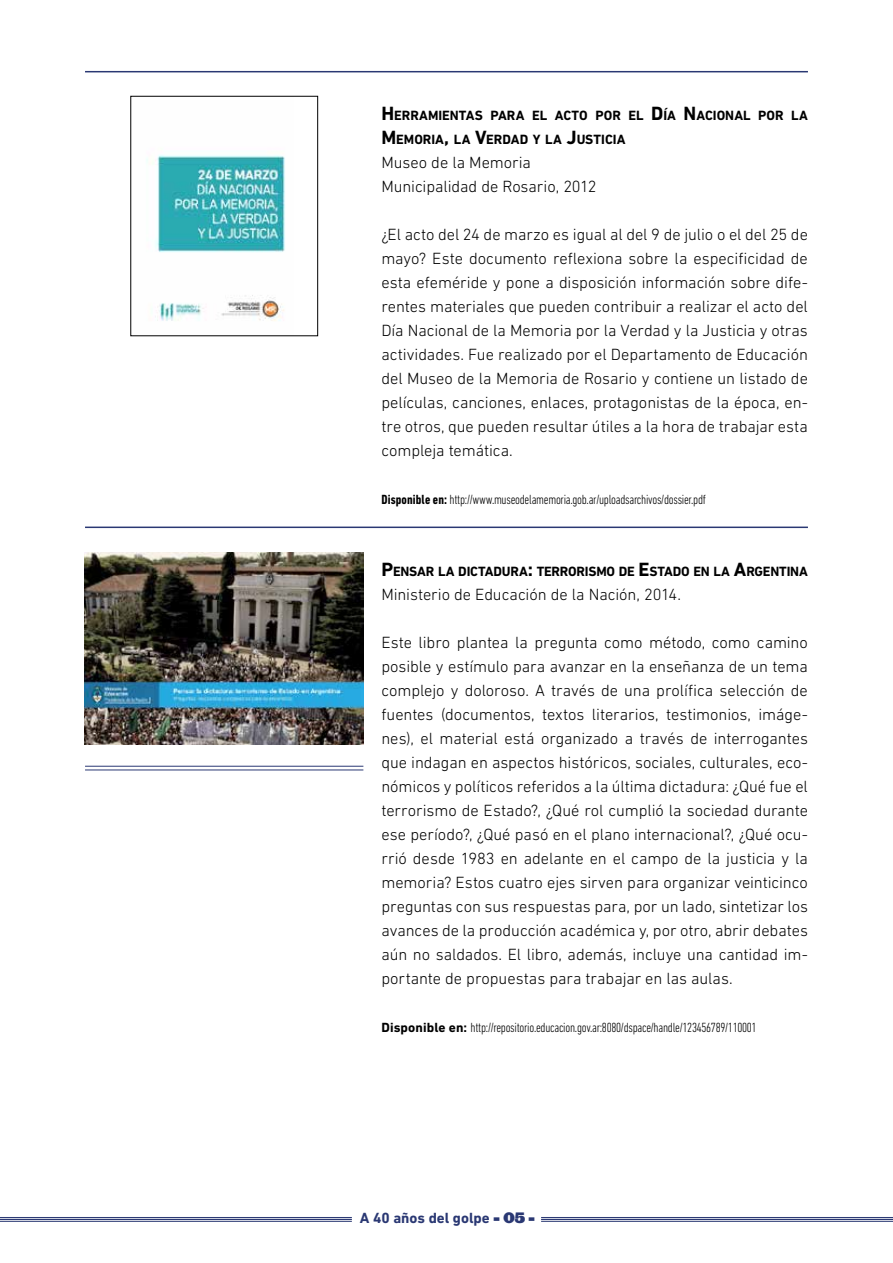
<style>
.page{position:relative;width:893px;height:1263px;background:#fff}
.page>*{position:absolute;margin:0;border:0;box-sizing:border-box;transform-origin:0 0}
.t1{font:300 16.5px/24px "DIN Next LT Pro";letter-spacing:-.005em;color:#000;text-align:justify}
.t2{font:700 15px "DIN Next LT Pro";color:#2a3873}
.t3{font:700 13.65px/24px "DIN Next LT Pro";letter-spacing:-.005em;color:#000}
.t4{font:300 condensed 13.5px "DIN Next LT Pro";letter-spacing:-.02em;color:#000}
.s1{font-size:19.5px}
.s2{font-weight:700}
.s3{font-weight:700;font-stretch:normal}
.s4{font-family:"Giza Five Five";font-weight:400}
</style>
<div class="page">
<hr style="left:0;top:1217px;width:352px;height:1px;background:#2a3873">
<hr style="left:0;top:1219px;width:352px;height:1px;background:#2a3873">
<hr style="left:0;top:1221px;width:352px;height:1px;background:#2a3873">
<hr style="left:541px;top:1217px;width:352px;height:1px;background:#2a3873">
<hr style="left:541px;top:1219px;width:352px;height:1px;background:#2a3873">
<hr style="left:541px;top:1221px;width:352px;height:1px;background:#2a3873">
<hr style="left:85px;top:769px;width:278px;height:1px;background:#2a3873">
<hr style="left:85px;top:766px;width:278px;height:1px;background:#2a3873">
<hr style="left:85px;top:71px;width:723px;height:1px;background:#2a3873">
<hr style="left:85px;top:527px;width:723px;height:1px;background:#2a3873">
<img style="left:85px;top:552px;width:279px;height:192px">
<img style="left:146px;top:154px;width:139px;height:167px">
<div style="left:131px;top:96px;width:187px;height:240px;border:1px solid #000"></div>
<p class="t3" style="left:381px;top:103px;width:428px"><span class="s1">H</span>ERRAMIENTAS PARA EL ACTO POR EL <span class="s1">D</span> ÍA <span class="s1">N</span>ACIONAL POR LA<br><span class="s1">M</span> EMORIA<span class="s1">,</span> LA <span class="s1">V</span>ERDAD Y LA <span class="s1">J</span>USTICIA</p>
<p class="t1" style="left:381px;top:150px;width:217px">Museo de la Memoria<br>Municipalidad de Rosario, 2012</p>
<p class="t1" style="left:381px;top:222px;width:428px">¿El acto del 24 de marzo es igual al del 9 de julio o el del 25 de mayo? Este documento reflexiona sobre la especificidad de esta efeméride y pone a disposición información sobre dife&shy;rentes materiales que pueden contribuir a realizar el acto del Día Nacional de la Memoria por la Verdad y la Justicia y otras actividades. Fue realizado por el Departamento de Educación del Museo de la Memoria de Rosario y contiene un listado de películas, canciones, enlaces, protagonistas de la época, en&shy;tre otros, que pueden resultar útiles a la hora de trabajar esta compleja temática.</p>
<p class="t4" style="left:381px;top:492px;width:326px"><span class="s2">Disponible en:</span> http://www.museodelamemoria.gob.ar/uploadsarchivos/dossier.pdf</p>
<p class="t3" style="left:381px;top:559px;width:428px"><span class="s1">P</span>ENSAR LA DICTADURA<span class="s1">:</span> TERRORISMO DE <span class="s1">E</span>STADO EN LA <span class="s1">A</span>RGENTINA</p>
<p class="t1" style="left:381px;top:582px;width:301px">Ministerio de Educación de la Nación, 2014.</p>
<p class="t1" style="left:381px;top:630px;width:428px">Este libro plantea la pregunta como método, como camino posible y estímulo para avanzar en la enseñanza de un tema complejo y doloroso. A través de una prolífica selección de fuentes (documentos, textos literarios, testimonios, imáge&shy;nes), el material está organizado a través de interrogantes que indagan en aspectos históricos, sociales, culturales, eco&shy;nómicos y políticos referidos a la última dictadura: ¿Qué fue el terrorismo de Estado?, ¿Qué rol cumplió la sociedad durante ese período?, ¿Qué pasó en el plano internacional?, ¿Qué ocu&shy;rrió desde 1983 en adelante en el campo de la justicia y la memoria? Estos cuatro ejes sirven para organizar veinticinco preguntas con sus respuestas para, por un lado, sintetizar los avances de la producción académica y, por otro, abrir debates aún no saldados. El libro, además, incluye una cantidad im&shy;portante de propuestas para trabajar en las aulas.</p>
<p class="t4" style="left:381px;top:1020px;width:377px"><span class="s3">Disponible en:</span> http://repositorio.educacion.gov.ar:8080/dspace/handle/123456789/110001</p>
<p class="t2" style="left:360px;top:1209px;width:177px">A 40 años del golpe <span class="s4">- 05 -</span></p>
</div>
